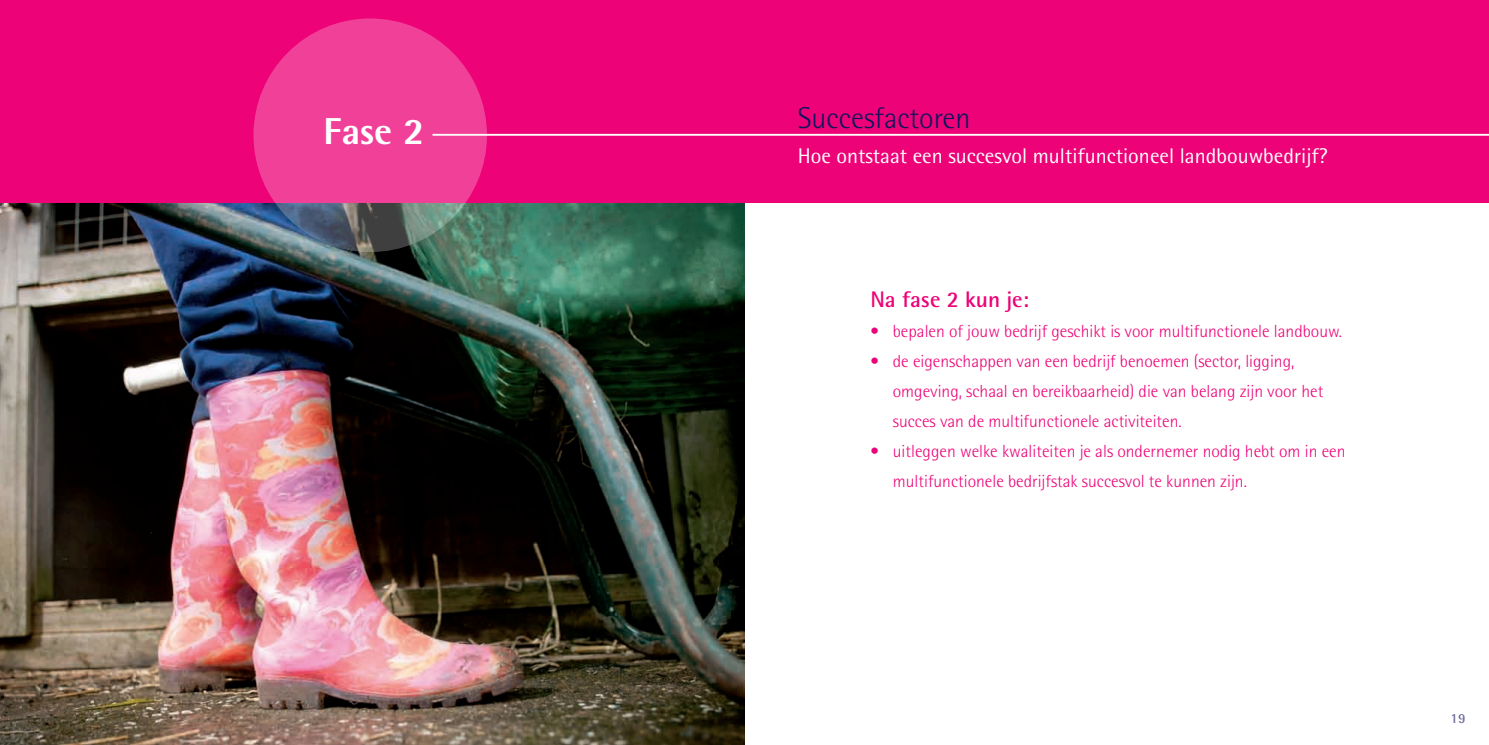
<style>
.page{position:relative;width:1489px;height:745px;background:#fff}
.page>*{position:absolute;margin:0;border:0;box-sizing:border-box;transform-origin:0 0}
.t1{font:800 37.5px "Rotis Semi Sans";color:#fff}
.t2{font:300 30px "Rotis Semi Sans";color:#0f165d}
.t3{font:700 22.5px "Rotis Semi Sans";color:#ed0277}
.t4{font:21.25px "Rotis Semi Sans";color:#fff}
.t5{font:300 17.5px/30px "Rotis Semi Sans";color:#ed0277}
.t6{font:700 13.75px "Rotis Semi Sans";color:#6e6d9b}
</style>
<div class="page">
<img style="left:0;top:203px;width:744px;height:541px">
<div style="left:0;top:0;width:1488px;height:203px;background:#ed0277"></div>
<hr style="left:432px;top:134px;width:1056px;height:2px;background:#fff">
<svg style="left:253px;top:18px;width:234px;height:234px;background:#d94590"></svg>
<p class="t1" style="left:323px;top:107px;width:102px">Fase 2</p>
<p class="t2" style="left:797px;top:101px;width:174px">Succesfactoren</p>
<p class="t4" style="left:797px;top:143px;width:531px">Hoe ontstaat een succesvol multifunctioneel landbouwbedrijf?</p>
<p class="t3" style="left:870px;top:285px;width:160px">Na fase 2 kun je:</p>
<p class="t5" style="left:870px;top:316px;width:473px">• bepalen of jouw bedrijf geschikt is voor multifunctionele landbouw.</p>
<p class="t5" style="left:892px;top:346px;width:432px;text-indent:-22px">• de eigenschappen van een bedrijf benoemen (sector, ligging, omgeving, schaal en bereikbaarheid) die van belang zijn voor het succes van de multifunctionele activiteiten.</p>
<p class="t5" style="left:892px;top:436px;width:454px;text-indent:-22px">• uitleggen welke kwaliteiten je als ondernemer nodig hebt om in een multifunctionele bedrijfstak succesvol te kunnen zijn.</p>
<p class="t6" style="left:1450px;top:709px;width:16px">19</p>
</div>
